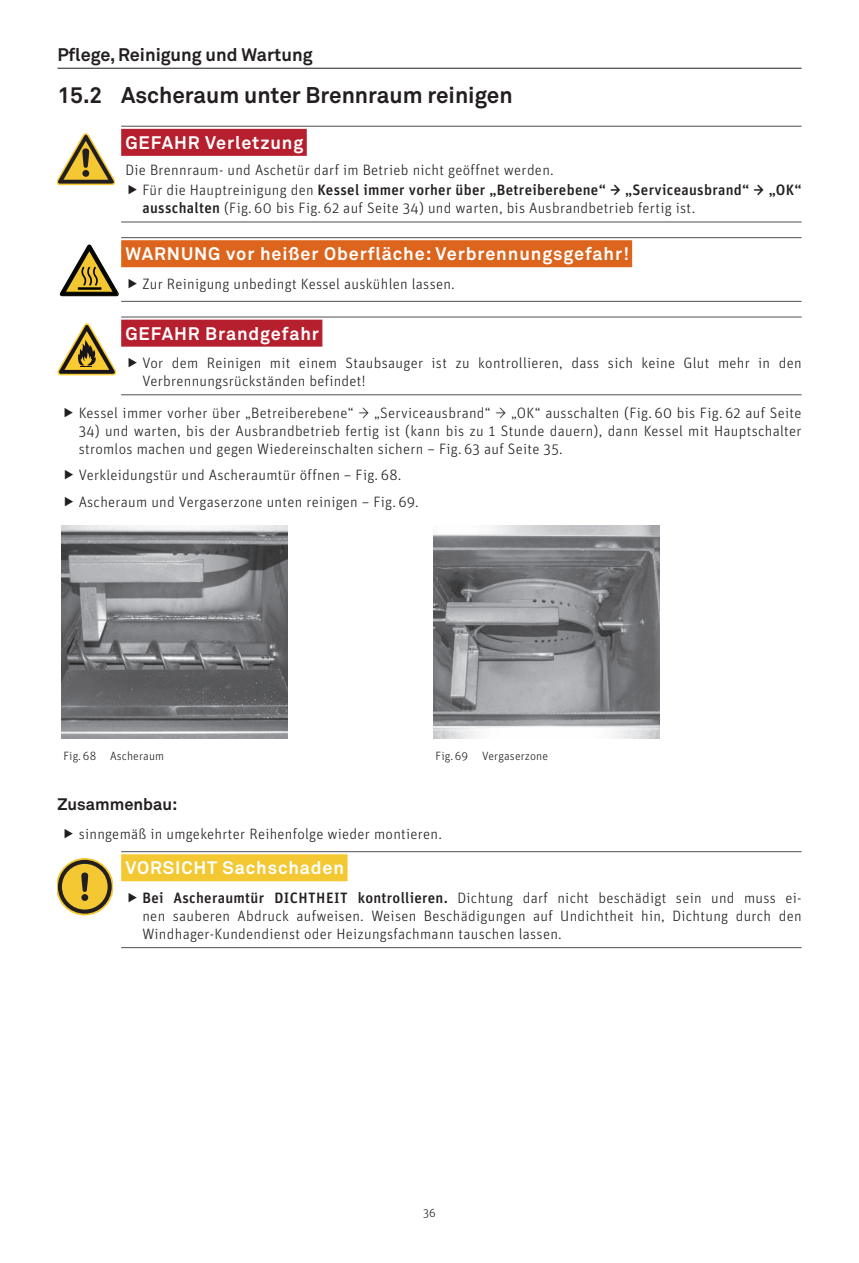
<style>
.page{position:relative;width:859px;height:1263px;background:#fff}
.page>*{position:absolute;margin:0;border:0;box-sizing:border-box;transform-origin:0 0}
.t1{font:700 22.5px "Akkurat Pro";color:#231f20}
.t2{font:700 18px "Akkurat Pro";letter-spacing:.05em;color:#fff}
.t3{font:700 18px "Akkurat Pro";color:#231f20}
.t4{font:700 16.5px "Akkurat Pro";color:#231f20}
.t5{font:300 15px/18px "Unit OT";letter-spacing:.02em;color:#231f20}
.t6{font:300 12px "Unit OT";letter-spacing:.01em;color:#231f20}
.s1{font-weight:500}
</style>
<div class="page">
<hr style="left:57px;top:68px;width:744px;height:1px;background:#231f20">
<hr style="left:121px;top:126px;width:680px;height:1px;background:#636366">
<hr style="left:121px;top:221px;width:680px;height:2px;background:#636366">
<svg style="left:57px;top:133px;width:57px;height:52px"></svg>
<div style="left:121px;top:129px;width:186px;height:27px;background:#b61f2d"></div>
<hr style="left:121px;top:237px;width:680px;height:1px;background:#636366">
<hr style="left:121px;top:301px;width:680px;height:1px;background:#636366">
<svg style="left:60px;top:245px;width:58px;height:51px"></svg>
<div style="left:121px;top:240px;width:511px;height:27px;background:#dc641c"></div>
<hr style="left:121px;top:316px;width:680px;height:2px;background:#636366">
<hr style="left:121px;top:394px;width:680px;height:1px;background:#636366">
<svg style="left:57px;top:323px;width:59px;height:52px"></svg>
<div style="left:121px;top:320px;width:201px;height:27px;background:#b61f2d"></div>
<img style="left:62px;top:525px;width:225px;height:213px">
<img style="left:434px;top:525px;width:225px;height:213px">
<hr style="left:121px;top:851px;width:680px;height:1px;background:#636366">
<hr style="left:121px;top:947px;width:680px;height:1px;background:#636366">
<svg style="left:57px;top:858px;width:55px;height:57px"></svg>
<div style="left:121px;top:854px;width:227px;height:27px;background:#f3c832"></div>
<p class="t3" style="left:57px;top:43px;width:257px">Pflege, Reinigung und Wartung</p>
<h1 class="t1" style="left:57px;top:81px;width:457px">15.2 Ascheraum unter Brennraum reinigen</h1>
<p class="t2" style="left:125px;top:131px;width:179px">GEFAHR Verletzung</p>
<p class="t5" style="left:142px;top:160px;width:661px;line-height:20.1px;text-indent:-17px">Die Brennraum- und Aschetür darf im Betrieb nicht geöffnet werden.<br>Für die Hauptreinigung den <span class="s1">Kessel immer vorher über „Betreiberebene“ → „Serviceausbrand“ → „OK“</span></p>
<p class="t5" style="left:142px;top:199px;width:554px"><span class="s1">ausschalten</span> (Fig. 60 bis Fig. 62 auf Seite 34) und warten, bis Ausbrandbetrieb fertig ist.</p>
<p class="t2" style="left:125px;top:243px;width:505px">WARNUNG vor heißer Oberfläche: Verbrennungsgefahr!</p>
<p class="t5" style="left:142px;top:275px;width:314px">Zur Reinigung unbedingt Kessel auskühlen lassen.</p>
<p class="t2" style="left:125px;top:322px;width:195px">GEFAHR Brandgefahr</p>
<p class="t5" style="left:142px;top:354px;width:661px">Vor dem Reinigen mit einem Staubsauger ist zu kontrollieren, dass sich keine Glut mehr in den<br>Verbrennungsrückständen befindet!</p>
<p class="t5" style="left:79px;top:404px;width:724px">Kessel immer vorher über „Betreiberebene“ → „Serviceausbrand“ → „OK“ ausschalten (Fig. 60 bis Fig. 62 auf Seite</p>
<p class="t5" style="left:79px;top:422px;width:724px">34) und warten, bis der Ausbrandbetrieb fertig ist (kann bis zu 1 Stunde dauern), dann Kessel mit Hauptschalter stromlos machen und gegen Wiedereinschalten sichern – Fig. 63 auf Seite 35.</p>
<p class="t5" style="left:79px;top:462px;width:341px;line-height:26.5px">Verkleidungstür und Ascheraumtür öffnen – Fig. 68.<br>Ascheraum und Vergaserzone unten reinigen – Fig. 69.</p>
<p class="t6" style="left:63px;top:748px;width:102px">Fig. 68 Ascheraum</p>
<p class="t6" style="left:435px;top:748px;width:114px">Fig. 69 Vergaserzone</p>
<p class="t4" style="left:57px;top:794px;width:122px">Zusammenbau:</p>
<p class="t5" style="left:79px;top:824px;width:365px">sinngemäß in umgekehrter Reihenfolge wieder montieren.</p>
<p class="t2" style="left:125px;top:857px;width:220px">VORSICHT Sachschaden</p>
<p class="t5" style="left:142px;top:889px;width:661px;text-align:justify"><span class="s1">Bei Ascheraumtür DICHTHEIT kontrollieren.</span> Dichtung darf nicht beschädigt sein und muss ei&shy;nen sauberen Abdruck aufweisen. Weisen Beschädigungen auf Undichtheit hin, Dichtung durch den Windhager-Kundendienst oder Heizungsfachmann tauschen lassen.</p>
<p class="t6" style="left:423px;top:1206px;width:14px">36</p>
</div>
